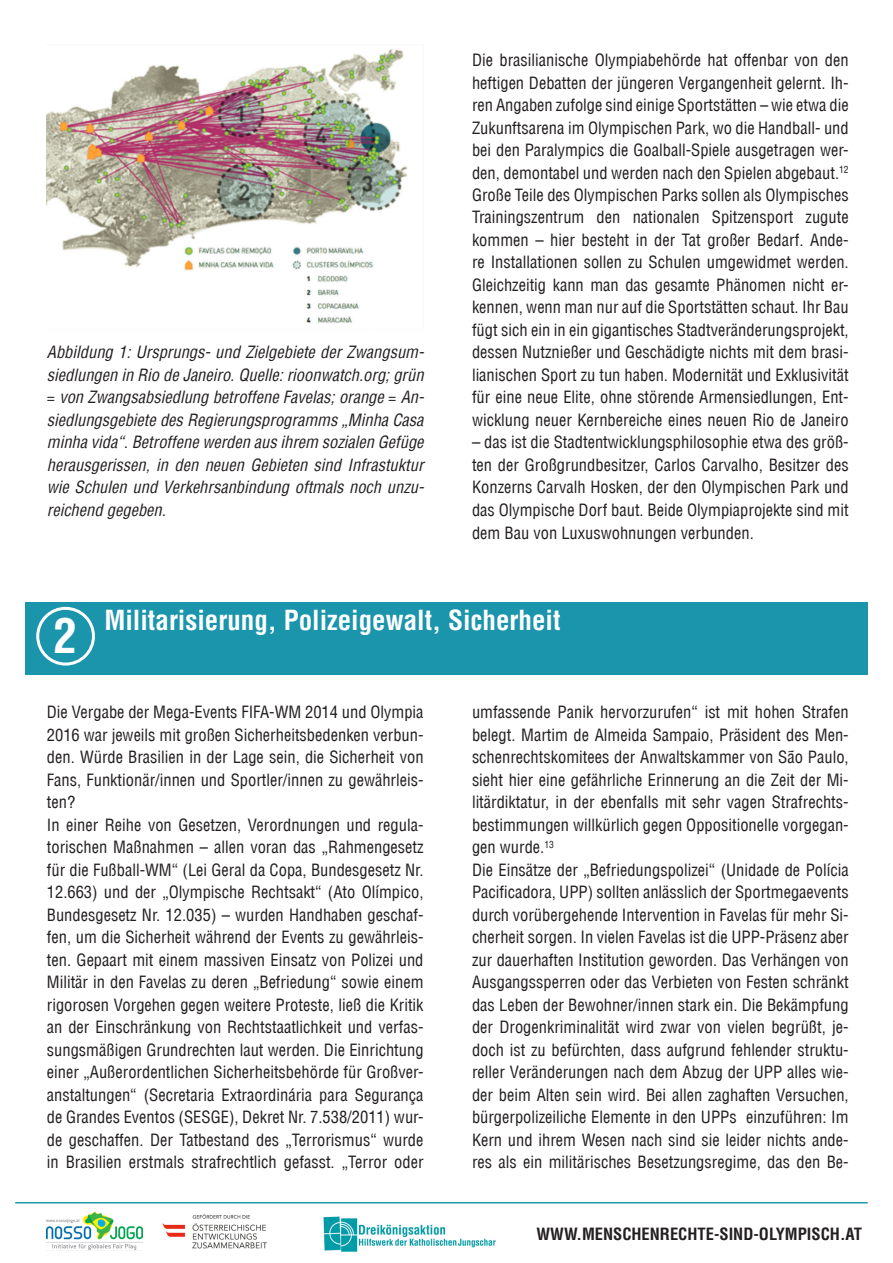
<style>
.page{position:relative;width:893px;height:1263px;background:#fff}
.page>*{position:absolute;margin:0;border:0;box-sizing:border-box;transform-origin:0 0}
.t1{font:700 condensed 47.25px "Helvetica Com";color:#fff}
.t2{font:700 condensed 27px "Helvetica Com";color:#fff}
.t3{font:condensed 16.5px/22.5px "Helvetica Com";color:#231f20}
.t4{font:italic condensed 16.5px/22.5px "Helvetica Com";color:#231f20;text-align:justify}
.t5{font:700 condensed 16.5px "Helvetica Com";color:#231f20}
</style>
<div class="page">
<img style="left:47px;top:1212px;width:95px;height:38px">
<img style="left:162px;top:1214px;width:106px;height:35px">
<img style="left:323px;top:1216px;width:173px;height:36px">
<hr style="left:15px;top:1202px;width:853px;height:1px;background:#1a9ca8">
<div style="left:26px;top:602px;width:842px;height:72px;background:#1b95ab"></div>
<div style="left:36px;top:607px;width:59px;height:58px;border:3px solid #fff;border-radius:50%"></div>
<img style="left:47px;top:49px;width:360px;height:275px">
<p class="t4" style="left:47px;top:341px;width:379px">Abbildung 1: Ursprungs- und Zielgebiete der Zwangsum&shy;siedlungen in Rio de Janeiro. Quelle: rioonwatch.org; grün = von Zwangsabsiedlung betroffene Favelas; orange = An&shy;siedlungsgebiete des Regierungsprogramms „Minha Casa minha vida“. Betroffene werden aus ihrem sozialen Gefüge herausgerissen, in den neuen Gebieten sind Infrastuktur wie Schulen und Verkehrsanbindung oftmals noch unzu&shy;reichend gegeben.</p>
<p class="t3" style="left:472px;top:49px;width:378px;text-align:justify">Die brasilianische Olympiabehörde hat offenbar von den heftigen Debatten der jüngeren Vergangenheit gelernt. Ih&shy;ren Angaben zufolge sind einige Sportstätten – wie etwa die Zukunftsarena im Olympischen Park, wo die Handball- und bei den Paralympics die Goalball-Spiele ausgetragen wer&shy;den, demontabel und werden nach den Spielen abgebaut.<sup>12<br></sup>Große Teile des Olympischen Parks sollen als Olympisches Trainingszentrum den nationalen Spitzensport zugute kommen – hier besteht in der Tat großer Bedarf. Ande&shy;re Installationen sollen zu Schulen umgewidmet werden.<br>Gleichzeitig kann man das gesamte Phänomen nicht er&shy;kennen, wenn man nur auf die Sportstätten schaut. Ihr Bau fügt sich ein in ein gigantisches Stadtveränderungsprojekt, dessen Nutznießer und Geschädigte nichts mit dem brasi&shy;lianischen Sport zu tun haben. Modernität und Exklusivität für eine neue Elite, ohne störende Armensiedlungen, Ent&shy;wicklung neuer Kernbereiche eines neuen Rio de Janeiro</p>
<p class="t3" style="left:472px;top:431px;width:378px;text-align:justify">– das ist die Stadtentwicklungsphilosophie etwa des größ&shy;ten der Großgrundbesitzer, Carlos Carvalho, Besitzer des Konzerns Carvalh Hosken, der den Olympischen Park und das Olympische Dorf baut. Beide Olympiaprojekte sind mit dem Bau von Luxuswohnungen verbunden.</p>
<h1 class="t1" style="left:54px;top:604px;width:25px">2</h1>
<h2 class="t2" style="left:104px;top:602px;width:458px">Militarisierung, Polizeigewalt, Sicherheit</h2>
<p class="t3" style="left:47px;top:701px;width:378px">Die Vergabe der Mega-Events FIFA-WM 2014 und Olympia 2016 war jeweils mit großen Sicherheitsbedenken verbun&shy;den. Würde Brasilien in der Lage sein, die Sicherheit von Fans, Funktionär/innen und Sportler/innen zu gewährleis&shy;ten?<br>In einer Reihe von Gesetzen, Verordnungen und regula&shy;torischen Maßnahmen – allen voran das „Rahmengesetz für die Fußball-WM“ (Lei Geral da Copa, Bundesgesetz Nr.<br>12.663) und der „Olympische Rechtsakt“ (Ato Olímpico, Bundesgesetz Nr. 12.035) – wurden Handhaben geschaf&shy;fen, um die Sicherheit während der Events zu gewährleis&shy;ten. Gepaart mit einem massiven Einsatz von Polizei und Militär in den Favelas zu deren „Befriedung“ sowie einem rigorosen Vorgehen gegen weitere Proteste, ließ die Kritik an der Einschränkung von Rechtstaatlichkeit und verfas&shy;sungsmäßigen Grundrechten laut werden. Die Einrichtung einer „Außerordentlichen Sicherheitsbehörde für Großver&shy;anstaltungen“ (Secretaria Extraordinária para Segurança de Grandes Eventos (SESGE), Dekret Nr. 7.538/2011) wur&shy;de geschaffen. Der Tatbestand des „Terrorismus“ wurde in Brasilien erstmals strafrechtlich gefasst. „Terror oder</p>
<p class="t3" style="left:472px;top:701px;width:378px">umfassende Panik hervorzurufen“ ist mit hohen Strafen belegt. Martim de Almeida Sampaio, Präsident des Men&shy;schenrechtskomitees der Anwaltskammer von São Paulo, sieht hier eine gefährliche Erinnerung an die Zeit der Mi&shy;litärdiktatur, in der ebenfalls mit sehr vagen Strafrechts&shy;bestimmungen willkürlich gegen Oppositionelle vorgegan&shy;gen wurde.<sup>13<br></sup>Die Einsätze der „Befriedungspolizei“ (Unidade de Polícia Pacificadora, UPP) sollten anlässlich der Sportmegaevents durch vorübergehende Intervention in Favelas für mehr Si&shy;cherheit sorgen. In vielen Favelas ist die UPP-Präsenz aber zur dauerhaften Institution geworden. Das Verhängen von Ausgangssperren oder das Verbieten von Festen schränkt das Leben der Bewohner/innen stark ein. Die Bekämpfung der Drogenkriminalität wird zwar von vielen begrüßt, je&shy;doch ist zu befürchten, dass aufgrund fehlender struktu&shy;reller Veränderungen nach dem Abzug der UPP alles wie&shy;der beim Alten sein wird. Bei allen zaghaften Versuchen, bürgerpolizeiliche Elemente in den UPPs einzuführen: Im Kern und ihrem Wesen nach sind sie leider nichts ande&shy;res als ein militärisches Besetzungsregime, das den Be-</p>
<p class="t5" style="left:536px;top:1223px;width:327px">WWW.MENSCHENRECHTE-SIND-OLYMPISCH.AT</p>
</div>
